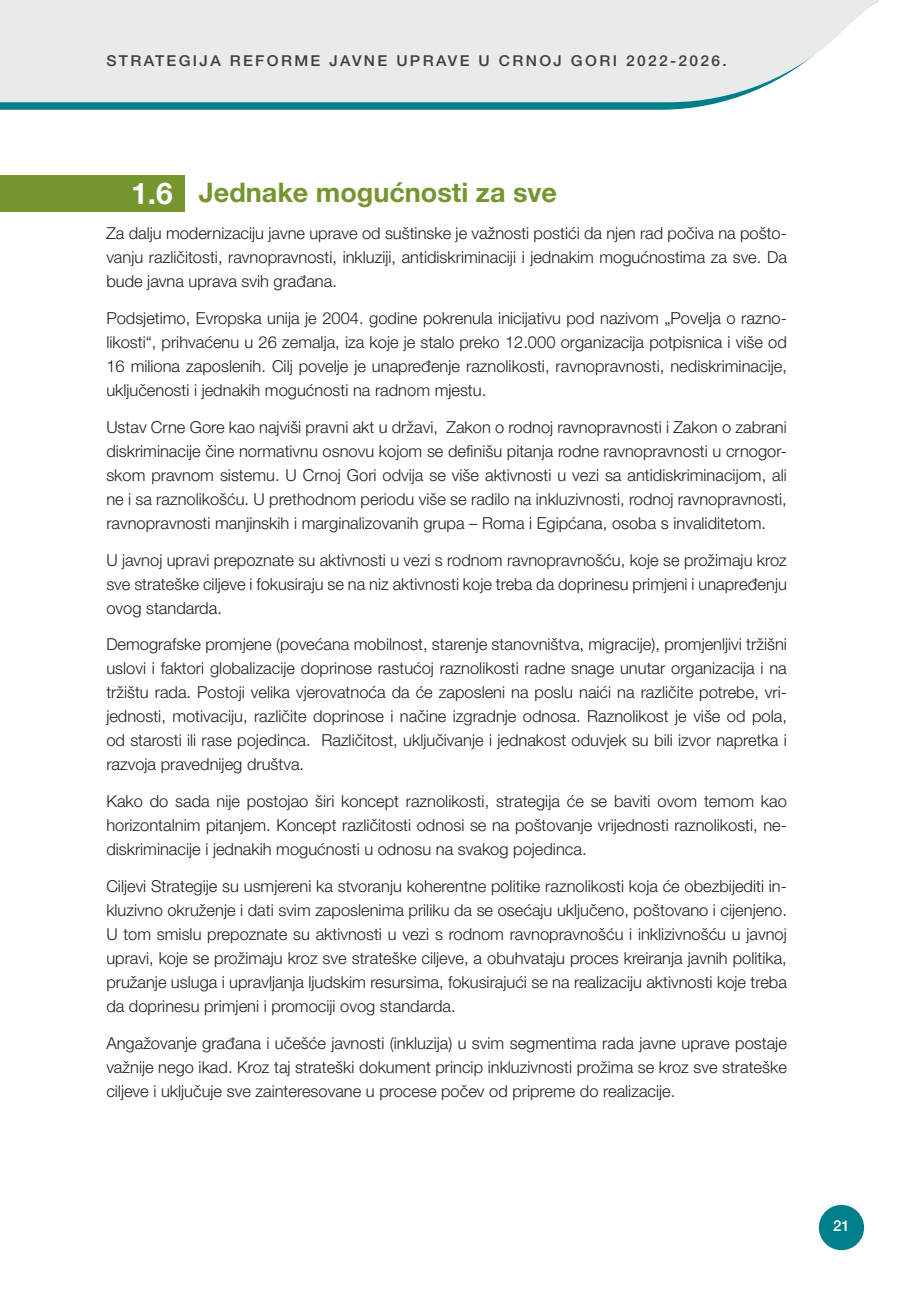
<style>
.page{position:relative;width:906px;height:1289px;background:#fff}
.page>*{position:absolute;margin:0;border:0;box-sizing:border-box;transform-origin:0 0}
.t1{font:700 30px "Helvetica Neue LT Pro";color:#fff}
.t2{font:700 27px "Helvetica Neue LT Pro";color:#75952f}
.t3{font:300 16.5px/24px "Helvetica Neue LT Pro";color:#231f20;text-align:justify}
.t4{font:500 15px "Helvetica Neue LT Pro";letter-spacing:.15em;color:#3e3e3f;scale:1.04 1}
.t5{font:500 15px "Helvetica Neue";color:#fff}
</style>
<div class="page">
<svg style="left:0;top:102px;width:721px;height:8px;background:#158892"></svg>
<div style="left:819px;top:1204px;width:45px;height:46px;background:#007e89;border-radius:50%"></div>
<svg style="left:0;top:0;width:879px;height:102px;background:#e9ebeb"></svg>
<div style="left:0;top:175px;width:185px;height:37px;background:#75952f"></div>
<p class="t4" style="left:106px;top:52px;width:598px">STRATEGIJA REFORME JAVNE UPRAVE U CRNOJ GORI 2022-2026.</p>
<h2 class="t2" style="left:199px;top:176px;width:360px">Jednake mogućnosti za sve</h2>
<p class="t3" style="left:106px;top:221px;width:682px">Za dalju modernizaciju javne uprave od suštinske je važnosti postići da njen rad počiva na pošto&shy;vanju različitosti, ravnopravnosti, inkluziji, antidiskriminaciji i jednakim mogućnostima za sve. Da bude javna uprava svih građana.</p>
<p class="t3" style="left:106px;top:305px;width:682px">Podsjetimo, Evropska unija je 2004. godine pokrenula inicijativu pod nazivom „Povelja o razno&shy;likosti“, prihvaćenu u 26 zemalja, iza koje je stalo preko 12.000 organizacija potpisnica i više od 16 miliona zaposlenih. Cilj povelje je unapređenje raznolikosti, ravnopravnosti, nediskriminacije, uključenosti i jednakih mogućnosti na radnom mjestu.</p>
<p class="t3" style="left:106px;top:414px;width:682px">Ustav Crne Gore kao najviši pravni akt u državi, Zakon o rodnoj ravnopravnosti i Zakon o zabrani diskriminacije čine normativnu osnovu kojom se definišu pitanja rodne ravnopravnosti u crnogor&shy;skom pravnom sistemu. U Crnoj Gori odvija se više aktivnosti u vezi sa antidiskriminacijom, ali ne i sa raznolikošću. U prethodnom periodu više se radilo na inkluzivnosti, rodnoj ravnopravnosti, ravnopravnosti manjinskih i marginalizovanih grupa – Roma i Egipćana, osoba s invaliditetom.</p>
<p class="t3" style="left:106px;top:547px;width:682px">U javnoj upravi prepoznate su aktivnosti u vezi s rodnom ravnopravnošću, koje se prožimaju kroz sve strateške ciljeve i fokusiraju se na niz aktivnosti koje treba da doprinesu primjeni i unapređenju ovog standarda.</p>
<p class="t3" style="left:106px;top:632px;width:682px">Demografske promjene (povećana mobilnost, starenje stanovništva, migracije), promjenljivi tržišni uslovi i faktori globalizacije doprinose rastućoj raznolikosti radne snage unutar organizacija i na tržištu rada. Postoji velika vjerovatnoća da će zaposleni na poslu naići na različite potrebe, vri&shy;jednosti, motivaciju, različite doprinose i načine izgradnje odnosa. Raznolikost je više od pola, od starosti ili rase pojedinca. Različitost, uključivanje i jednakost oduvjek su bili izvor napretka i razvoja pravednijeg društva.</p>
<p class="t3" style="left:106px;top:789px;width:682px">Kako do sada nije postojao širi koncept raznolikosti, strategija će se baviti ovom temom kao horizontalnim pitanjem. Koncept različitosti odnosi se na poštovanje vrijednosti raznolikosti, ne&shy;diskriminacije i jednakih mogućnosti u odnosu na svakog pojedinca.</p>
<p class="t3" style="left:106px;top:873px;width:682px">Ciljevi Strategije su usmjereni ka stvoranju koherentne politike raznolikosti koja će obezbijediti in&shy;kluzivno okruženje i dati svim zaposlenima priliku da se osećaju uključeno, poštovano i cijenjeno.<br>U tom smislu prepoznate su aktivnosti u vezi s rodnom ravnopravnošću i inklizivnošću u javnoj upravi, koje se prožimaju kroz sve strateške ciljeve, a obuhvataju proces kreiranja javnih politika, pružanje usluga i upravljanja ljudskim resursima, fokusirajući se na realizaciju aktivnosti koje treba da doprinesu primjeni i promociji ovog standarda.</p>
<p class="t3" style="left:106px;top:1030px;width:682px">Angažovanje građana i učešće javnosti (inkluzija) u svim segmentima rada javne uprave postaje važnije nego ikad. Kroz taj strateški dokument princip inkluzivnosti prožima se kroz sve strateške ciljeve i uključuje sve zainteresovane u procese počev od pripreme do realizacije.</p>
<h1 class="t1" style="left:131px;top:175px;width:43px">1.6</h1>
<p class="t5" style="left:833px;top:1213px;width:18px">21</p>
</div>
